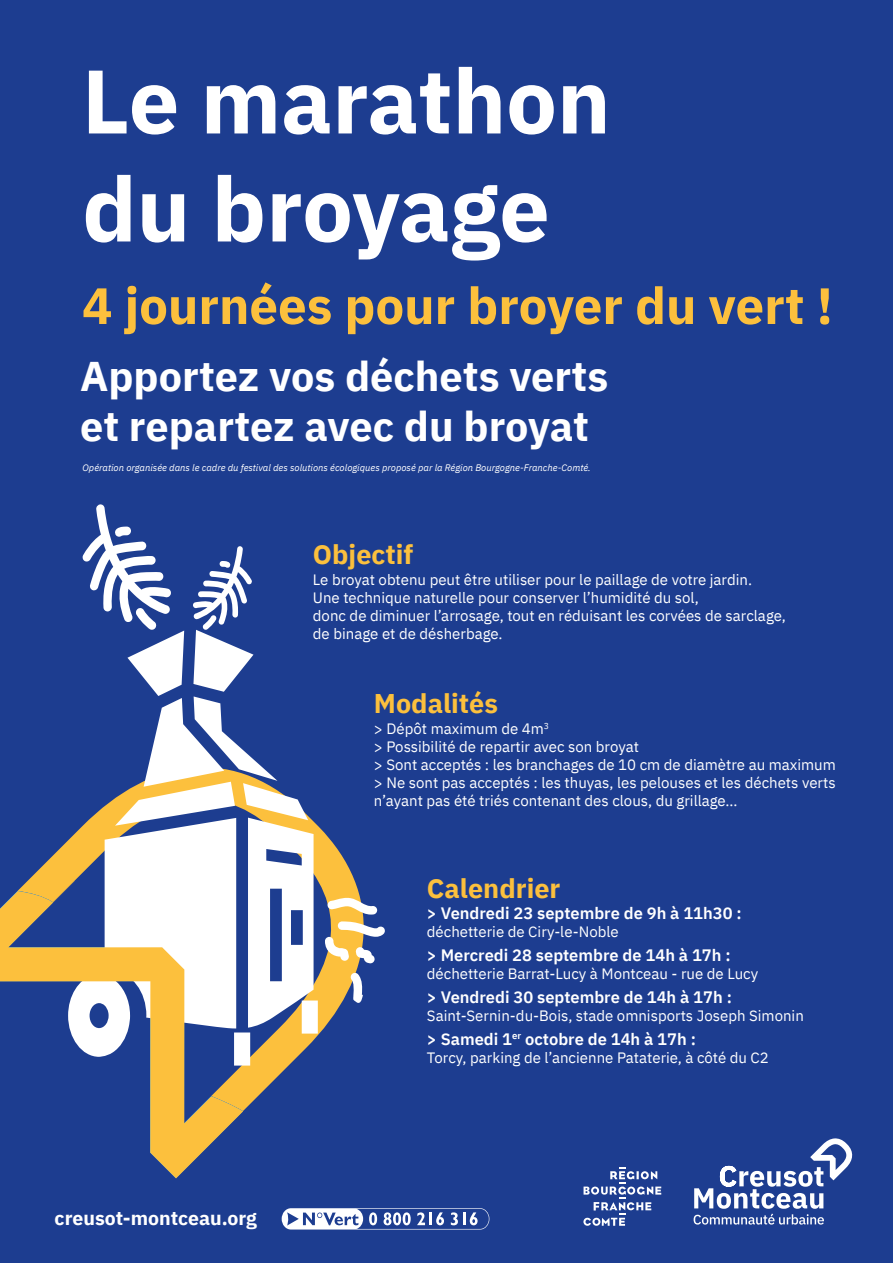
<style>
.page{position:relative;width:893px;height:1263px;background:#fff}
.page>*{position:absolute;margin:0;border:0;box-sizing:border-box;transform-origin:0 0}
.t1{font:700 90px/108px "IBM Plex Sans";color:#fff}
.t2{font:700 51px "IBM Plex Sans";color:#fcc03d}
.t3{font:700 41.4px/49.7px "IBM Plex Sans";color:#fff}
.t4{font:700 27px "IBM Plex Sans";color:#fcc03d}
.t5{font:700 19.35px "IBM Plex Sans";color:#fff}
.t6{font:600 16.5px "IBM Plex Sans";color:#fff}
.t7{font:15px/18px "IBM Plex Sans";color:#fff}
.t8{font:italic 9.45px "IBM Plex Sans";color:#fff}
</style>
<div class="page">
<div style="left:0;top:0;width:892px;height:1263px;background:#1d3d90"></div>
<svg style="left:694px;top:1138px;width:159px;height:86px"></svg>
<svg style="left:18px;top:826px;width:360px;height:285px"></svg>
<svg style="left:68px;top:504px;width:250px;height:561px"></svg>
<svg style="left:327px;top:897px;width:50px;height:17px"></svg>
<svg style="left:325px;top:921px;width:60px;height:42px"></svg>
<svg style="left:350px;top:972px;width:14px;height:35px"></svg>
<svg style="left:0;top:891px;width:243px;height:287px"></svg>
<svg style="left:282px;top:1208px;width:207px;height:21px"></svg>
<svg style="left:583px;top:1167px;width:78px;height:59px"></svg>
<h1 class="t1" style="left:82px;top:40px;width:530px">Le marathon du broyage</h1>
<h2 class="t2" style="left:82px;top:265px;width:752px">4 journées pour broyer du vert !</h2>
<h3 class="t3" style="left:80px;top:348px;width:530px">Apportez vos déchets verts et repartez avec du broyat</h3>
<p class="t8" style="left:83px;top:461px;width:510px">Opération organisée dans le cadre du festival des solutions écologiques proposé par la Région Bourgogne-Franche-Comté.</p>
<h3 class="t4" style="left:313px;top:533px;width:102px">Objectif</h3>
<p class="t7" style="left:313px;top:570px;width:474px">Le broyat obtenu peut être utiliser pour le paillage de votre jardin.<br>Une technique naturelle pour conserver l’humidité du sol,<br>donc de diminuer l’arrosage, tout en réduisant les corvées de sarclage, de binage et de désherbage.</p>
<h3 class="t4" style="left:374px;top:682px;width:126px">Modalités</h3>
<p class="t7" style="left:374px;top:719px;width:463px">&gt; Dépôt maximum de 4m<sup>3<br></sup>&gt; Possibilité de repartir avec son broyat<br>&gt; Sont acceptés : les branchages de 10 cm de diamètre au maximum &gt; Ne sont pas acceptés : les thuyas, les pelouses et les déchets verts n’ayant pas été triés contenant des clous, du grillage…</p>
<p class="t5" style="left:55px;top:1202px;width:204px">creusot-montceau.org</p>
<h3 class="t4" style="left:427px;top:867px;width:135px">Calendrier</h3>
<p class="t6" style="left:427px;top:900px;width:316px">&gt; Vendredi 23 septembre de 9h à 11h30 :</p>
<p class="t7" style="left:427px;top:921px;width:193px">déchetterie de Ciry-le-Noble</p>
<p class="t6" style="left:427px;top:942px;width:305px">&gt; Mercredi 28 septembre de 14h à 17h :</p>
<p class="t7" style="left:427px;top:963px;width:333px">déchetterie Barrat-Lucy à Montceau - rue de Lucy</p>
<p class="t6" style="left:427px;top:984px;width:306px">&gt; Vendredi 30 septembre de 14h à 17h :</p>
<p class="t7" style="left:427px;top:1005px;width:378px">Saint-Sernin-du-Bois, stade omnisports Joseph Simonin</p>
<p class="t6" style="left:427px;top:1026px;width:270px">&gt; Samedi 1<sup>er</sup> octobre de 14h à 17h :</p>
<p class="t7" style="left:427px;top:1047px;width:343px">Torcy, parking de l’ancienne Pataterie, à côté du C2</p>
</div>
